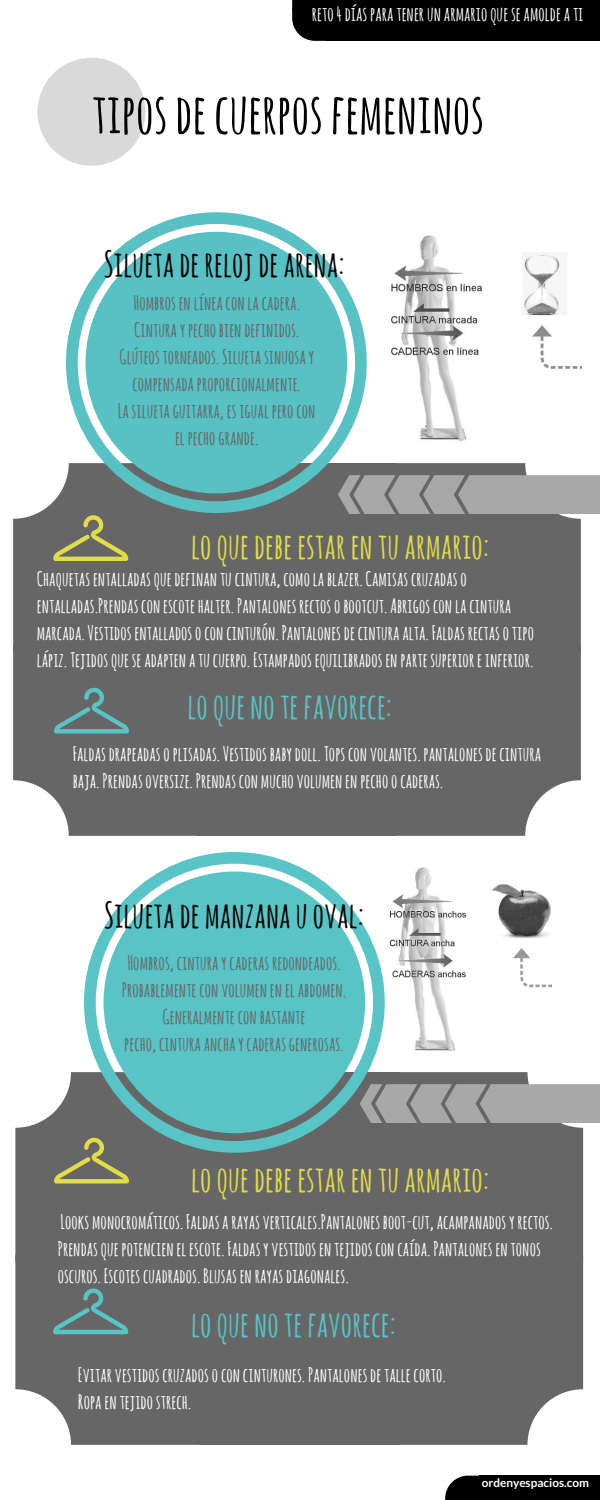
<style>
.page{position:relative;width:600px;height:1500px;background:#fff}
.page>*{position:absolute;margin:0;border:0;box-sizing:border-box;transform-origin:0 0}
.t1{font:700 55px "Amatic SC";color:#000}
.t2{font:700 35.4px "Amatic SC";color:#e1dc48}
.t3{font:700 35.4px "Amatic SC";color:#000}
.t4{font:700 35.4px "Amatic SC";color:#58c4c6}
.t5{font:700 19.7px/27px "Amatic SC";color:#fff}
.t6{font:700 19.7px/27px "Amatic SC";color:#666;text-align:center}
.t7{font:700 11.8px "Lato";color:#fff}
</style>
<div class="page">
<img style="left:391px;top:235px;width:191px;height:207px">
<svg style="left:37px;top:58px;width:108px;height:108px"></svg>
<svg style="left:15px;top:1072px;width:184px;height:183px;background:#777"></svg>
<div style="left:199px;top:1072px;width:200px;height:190px;background:#666"></div>
<div style="left:399px;top:1072px;width:184px;height:183px;background:#666"></div>
<svg style="left:15px;top:1255px;width:184px;height:190px;background:#727272"></svg>
<div style="left:199px;top:1255px;width:200px;height:190px;background:#666"></div>
<div style="left:399px;top:1255px;width:184px;height:190px;background:#666"></div>
<img style="left:389px;top:867px;width:163px;height:184px">
<svg style="left:13px;top:481px;width:184px;height:165px;background:#6f6f6f"></svg>
<div style="left:197px;top:463px;width:200px;height:190px;background:#666"></div>
<div style="left:397px;top:463px;width:184px;height:183px;background:#666"></div>
<svg style="left:13px;top:646px;width:184px;height:190px;background:#727272"></svg>
<div style="left:197px;top:646px;width:200px;height:190px;background:#666"></div>
<div style="left:397px;top:646px;width:184px;height:190px;background:#666"></div>
<div style="left:479px;top:1476px;width:121px;height:24px;background:#000"></div>
<svg style="left:445px;top:1476px;width:34px;height:24px"></svg>
<svg style="left:66px;top:212px;width:301px;height:301px"></svg>
<div style="left:86px;top:232px;width:261px;height:261px;background:#57c1c4;border-radius:50%"></div>
<div style="left:326px;top:0;width:274px;height:10px;background:#000"></div>
<div style="left:326px;top:8px;width:274px;height:33px;background:#000"></div>
<svg style="left:292px;top:0;width:34px;height:41px"></svg>
<svg style="left:84px;top:852px;width:301px;height:301px"></svg>
<div style="left:104px;top:872px;width:261px;height:261px;background:#58c4c6;border-radius:50%"></div>
<svg style="left:53px;top:515px;width:75px;height:46px;background:#84825e"></svg>
<svg style="left:54px;top:1138px;width:75px;height:45px;background:#83825e"></svg>
<svg style="left:54px;top:688px;width:75px;height:46px;background:#627c7d"></svg>
<svg style="left:53px;top:1288px;width:75px;height:46px;background:#627c7c"></svg>
<svg style="left:338px;top:475px;width:262px;height:39px;background:#a2a2a2"></svg>
<svg style="left:360px;top:1084px;width:240px;height:39px;background:#a1a1a1"></svg>
<p class="t5" style="left:312px;top:0;width:273px">reto4días paratenerunarmarioque seamoldeati</p>
<h1 class="t1" style="left:92px;top:78px;width:394px">tiposde cuerpos femeninos</h1>
<h2 class="t3" style="left:104px;top:241px;width:242px">Siluetade relojdearena:</h2>
<p class="t6" style="left:118px;top:289px;width:199px">Hombros enlíneaconlacadera.<br>Cinturaypechobiendefinidos.<br>Glúteos torneados.Siluetasinuosay compensadaproporcionalmente.<br>Lasiluetaguitarra, es igual perocon el pechogrande.</p>
<h2 class="t2" style="left:191px;top:523px;width:300px">loquedebe estar entuarmario:</h2>
<p class="t5" style="left:37px;top:565px;width:499px">Chaquetas entalladasquedefinantucintura, comolablazer.Camisas cruzadaso entalladas.Prendas conescotehalter. Pantalones rectosobootcut.Abrigos conlacintura marcada.Vestidos entalladosoconcinturón. Pantalonesde cinturaalta. Faldas rectasotipo lápiz. Tejidosque seadaptenatucuerpo. Estampados equilibrados enparte superior e inferior.</p>
<h2 class="t4" style="left:187px;top:683px;width:206px">loquenote favorece:</h2>
<p class="t5" style="left:73px;top:740px;width:470px">Faldasdrapeadasoplisadas.Vestidos babydoll. Tops convolantes. pantalonesde cintura baja. Prendasoversize. Prendas con muchovolumenenpechoocaderas.</p>
<h2 class="t3" style="left:104px;top:892px;width:261px">Siluetade manzanauoval:</h2>
<p class="t6" style="left:122px;top:949px;width:226px">Hombros, cinturaycaderas redondeados.<br>Probablemente convolumenenelabdomen.<br>Generalmente conbastante<br>pecho, cinturaanchaycaderasgenerosas.</p>
<h2 class="t2" style="left:191px;top:1156px;width:300px">loquedebe estar entuarmario:</h2>
<p class="t5" style="left:58px;top:1208px;width:497px">Looks monocromáticos. Faldasarayasverticales.Pantalones boot-cut,acampanadosyrectos.<br>Prendasque potencienel escote. Faldasyvestidos entejidos concaída. Pantalones entonos oscuros. Escotes cuadrados.Blusas enrayasdiagonales.</p>
<h2 class="t4" style="left:191px;top:1301px;width:206px">loquenote favorece:</h2>
<p class="t5" style="left:78px;top:1361px;width:369px">Evitarvestidos cruzadosoconcinturones. Pantalonesde talle corto.<br>Ropaentejidostrech.</p>
<p class="t7" style="left:482px;top:1475px;width:109px">ordenyespacios.com</p>
</div>
